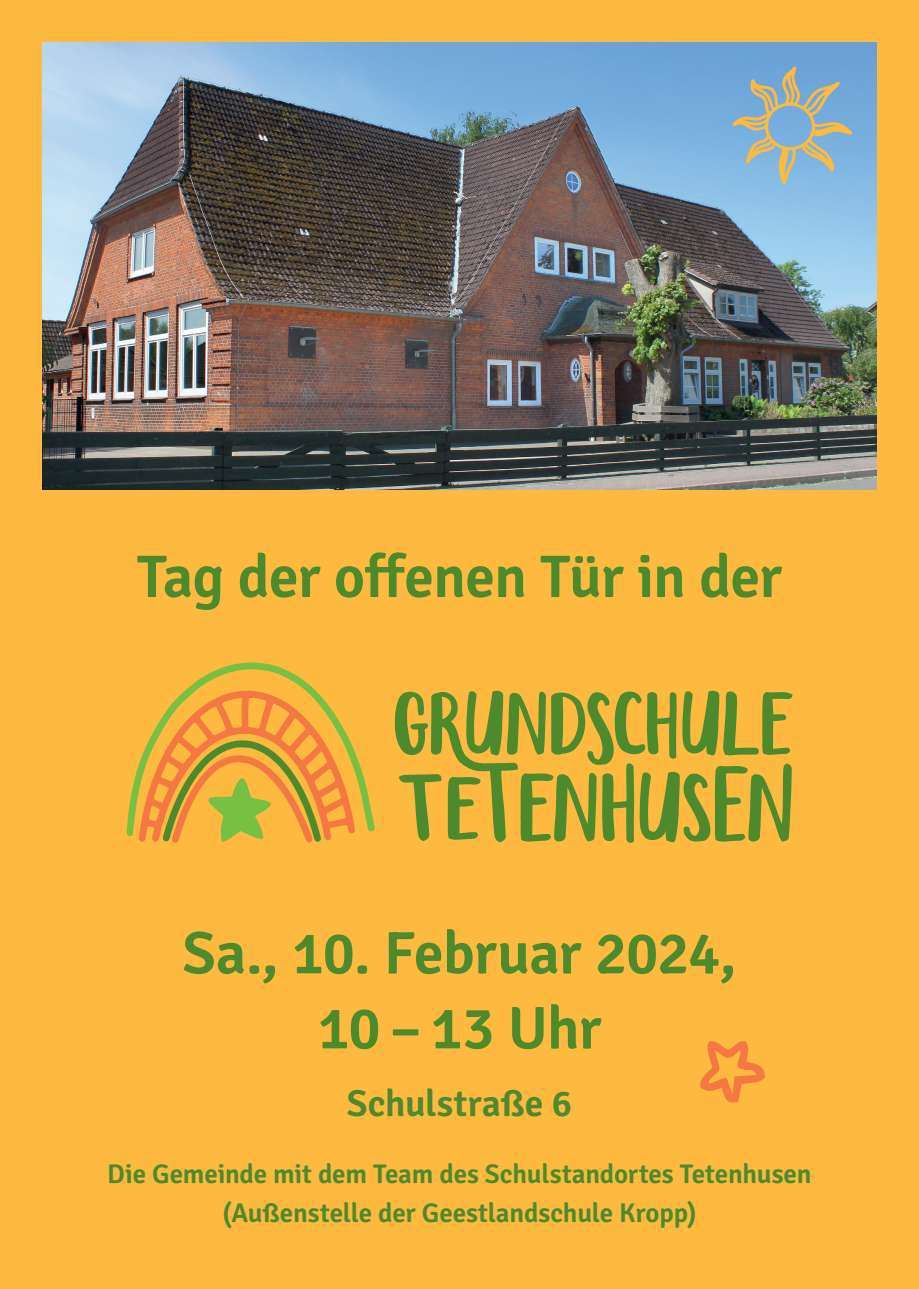
<style>
.page{position:relative;width:919px;height:1289px;background:#fff}
.page>*{position:absolute;margin:0;border:0;box-sizing:border-box;transform-origin:0 0}
.t1{font:300 60px/75px "Signika";letter-spacing:-.015em;color:#4d892d;text-align:center}
.t2{font:300 37.5px "Signika";color:#4d892d}
.t3{font:300 27px/39px "Signika";letter-spacing:-.005em;color:#4d892d;text-align:center}
</style>
<div class="page">
<div style="left:0;top:0;width:918px;height:1288px;background:#fdb940"></div>
<img style="left:43px;top:43px;width:833px;height:446px">
<svg style="left:732px;top:67px;width:121px;height:117px"></svg>
<svg style="left:700px;top:1041px;width:65px;height:62px"></svg>
<svg style="left:394px;top:690px;width:398px;height:153px"></svg>
<svg style="left:127px;top:662px;width:248px;height:181px"></svg>
<h1 class="t1" style="left:137px;top:535px;width:646px">Tag der offenen Tür in der</h1>
<h1 class="t1" style="left:182px;top:911px;width:555px">Sa., 10. Februar 2024,<br>10 – 13 Uhr</h1>
<h2 class="t2" style="left:347px;top:1076px;width:227px">Schulstraße 6</h2>
<p class="t3" style="left:107px;top:1152px;width:705px">Die Gemeinde mit dem Team des Schulstandortes Tetenhusen (Außenstelle der Geestlandschule Kropp)</p>
</div>
